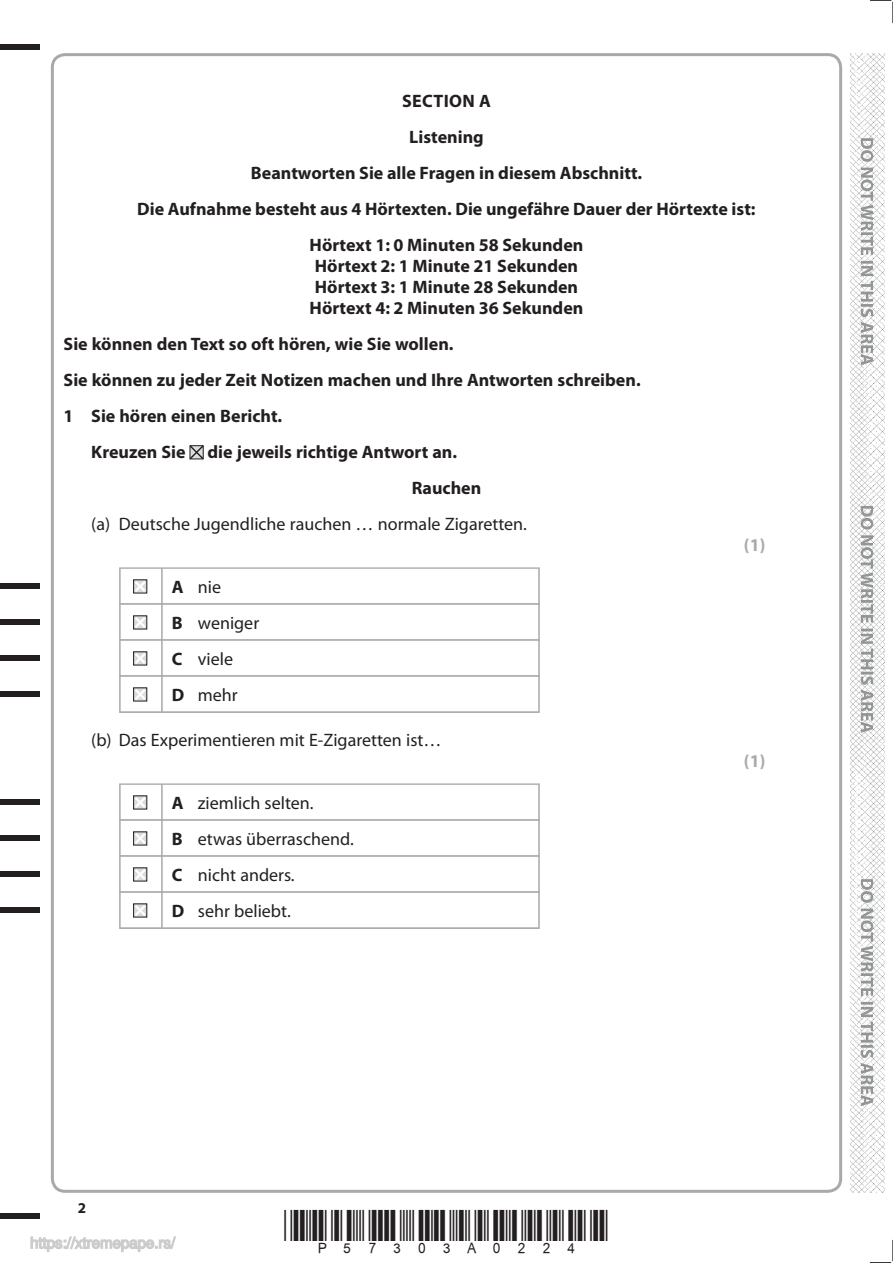
<style>
.page{position:relative;width:893px;height:1263px;background:#fff}
.page>*{position:absolute;margin:0;border:0;box-sizing:border-box;transform-origin:0 0}
.t1{font:700 18px/36px "Myriad Pro";color:#231f20;text-align:center}
.t2{font:18px/36px "Myriad Pro";color:#231f20}
.t3{font:700 18px "Myriad Pro";color:#a7a9ab}
.t4{font:700 15px "Myriad Pro";color:#231f20}
.s1{font-weight:700}
</style>
<div class="page">
<div style="left:0;top:44px;width:40px;height:5px;background:#231f20"></div>
<div style="left:0;top:1214px;width:40px;height:5px;background:#231f20"></div>
<svg style="left:869px;top:1240px;width:24px;height:23px"></svg>
<svg style="left:870px;top:0;width:23px;height:23px"></svg>
<img style="left:850px;top:53px;width:34px;height:1140px">
<svg style="left:860px;top:138px;width:13px;height:968px"></svg>
<div style="left:119px;top:567px;width:420px;height:38px;background:#bbbcbe"></div>
<div style="left:121px;top:569px;width:417px;height:34px;background:#fff"></div>
<div style="left:119px;top:603px;width:420px;height:38px;background:#babbbd"></div>
<div style="left:121px;top:605px;width:417px;height:34px;background:#fff"></div>
<div style="left:119px;top:639px;width:420px;height:38px;background:#b9bbbd"></div>
<div style="left:121px;top:641px;width:417px;height:34px;background:#fff"></div>
<div style="left:119px;top:675px;width:420px;height:38px;background:#c0c2c3"></div>
<div style="left:121px;top:677px;width:417px;height:34px;background:#fff"></div>
<svg style="left:119px;top:783px;width:420px;height:36px"></svg>
<div style="left:121px;top:785px;width:417px;height:34px;background:#fff"></div>
<svg style="left:119px;top:819px;width:420px;height:36px"></svg>
<div style="left:121px;top:821px;width:417px;height:34px;background:#fff"></div>
<svg style="left:119px;top:855px;width:420px;height:36px"></svg>
<div style="left:121px;top:857px;width:417px;height:34px;background:#fff"></div>
<div style="left:119px;top:891px;width:420px;height:38px;background:linear-gradient(to right,#c3c4c6,#c3c4c6)"></div>
<div style="left:121px;top:893px;width:417px;height:34px;background:#fff"></div>
<svg style="left:189px;top:445px;width:15px;height:15px"></svg>
<svg style="left:133px;top:579px;width:15px;height:15px"></svg>
<hr style="left:161px;top:568px;width:2px;height:36px;background:#a7a9ab">
<svg style="left:133px;top:615px;width:15px;height:15px"></svg>
<hr style="left:161px;top:604px;width:2px;height:36px;background:#a7a9ab">
<svg style="left:133px;top:651px;width:15px;height:15px"></svg>
<hr style="left:161px;top:640px;width:2px;height:36px;background:#a7a9ab">
<svg style="left:133px;top:687px;width:15px;height:15px"></svg>
<hr style="left:161px;top:676px;width:2px;height:36px;background:#a7a9ab">
<svg style="left:133px;top:795px;width:15px;height:15px"></svg>
<hr style="left:161px;top:784px;width:2px;height:36px;background:#a7a9ab">
<svg style="left:133px;top:831px;width:15px;height:15px"></svg>
<hr style="left:161px;top:820px;width:2px;height:36px;background:#a7a9ab">
<svg style="left:133px;top:867px;width:15px;height:15px"></svg>
<hr style="left:161px;top:856px;width:2px;height:36px;background:#a7a9ab">
<svg style="left:133px;top:903px;width:15px;height:15px"></svg>
<hr style="left:161px;top:892px;width:2px;height:36px;background:#a7a9ab">
<div style="left:0;top:583px;width:40px;height:6px;background:#231f20"></div>
<div style="left:0;top:619px;width:40px;height:6px;background:#231f20"></div>
<div style="left:0;top:655px;width:40px;height:6px;background:#231f20"></div>
<div style="left:0;top:691px;width:40px;height:6px;background:#231f20"></div>
<div style="left:0;top:799px;width:40px;height:6px;background:#231f20"></div>
<div style="left:0;top:835px;width:40px;height:6px;background:#231f20"></div>
<div style="left:0;top:871px;width:40px;height:6px;background:#231f20"></div>
<div style="left:0;top:907px;width:40px;height:6px;background:#231f20"></div>
<svg style="left:30px;top:1236px;width:146px;height:16px"></svg>
<p class="t1" style="left:137px;top:85px;width:620px">SECTION A<br>Listening<br>Beantworten Sie alle Fragen in diesem Abschnitt.<br>Die Aufnahme besteht aus 4 Hörtexten. Die ungefähre Dauer der Hörtexte ist:<br>Hörtext 1: 0 Minuten 58 Sekunden</p>
<p class="t1" style="left:309px;top:257px;width:275px;line-height:21px;text-align:left">Hörtext 2: 1 Minute 21 Sekunden<br>Hörtext 3: 1 Minute 28 Sekunden<br>Hörtext 4: 2 Minuten 36 Sekunden</p>
<p class="t1" style="left:64px;top:327px;width:391px">Sie können den Text so oft hören, wie Sie wollen.</p>
<p class="t1" style="left:64px;top:363px;width:578px">Sie können zu jeder Zeit Notizen machen und Ihre Antworten schreiben.</p>
<p class="t1" style="left:64px;top:399px;width:220px">1 Sie hören einen Bericht.</p>
<p class="t1" style="left:91px;top:435px;width:367px">Kreuzen Sie die jeweils richtige Antwort an.</p>
<p class="t1" style="left:411px;top:471px;width:71px">Rauchen</p>
<p class="t2" style="left:91px;top:506px;width:437px">(a) Deutsche Jugendliche rauchen … normale Zigaretten.</p>
<p class="t3" style="left:744px;top:538px;width:23px">(1)</p>
<p class="t2" style="left:172px;top:570px;width:89px"><span class="s1">A</span> nie<br><span class="s1">B</span> weniger<br><span class="s1">C</span> viele<br><span class="s1">D</span> mehr</p>
<p class="t2" style="left:91px;top:722px;width:351px">(b) Das Experimentieren mit E-Zigaretten ist…</p>
<p class="t3" style="left:744px;top:754px;width:23px">(1)</p>
<p class="t2" style="left:172px;top:786px;width:184px"><span class="s1">A</span> ziemlich selten.<br><span class="s1">B</span> etwas überraschend.<br><span class="s1">C</span> nicht anders.<br><span class="s1">D</span> sehr beliebt.</p>
<p class="t4" style="left:78px;top:1202px;width:10px">2</p>
</div>
